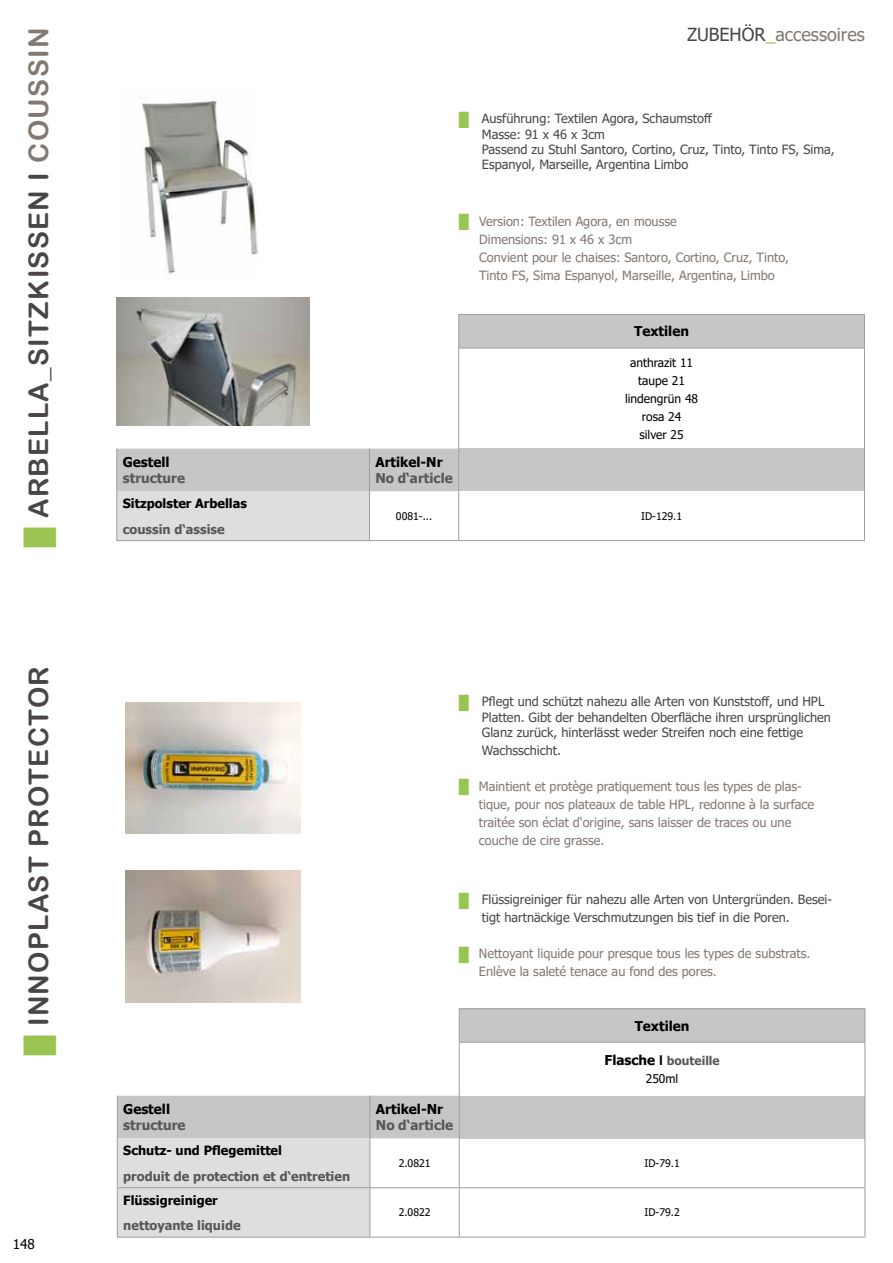
<style>
.page{position:relative;width:893px;height:1263px;background:#fff}
.page>*{position:absolute;margin:0;border:0;box-sizing:border-box;transform-origin:0 0}
.t1{font:27px "Arial Rounded MT Bold";letter-spacing:.05em;color:#4a4645}
.t2{font:18px "Tahoma";color:#827972}
.t3{font:700 13.5px "Tahoma";color:#000}
.t4{font:700 13.5px "Tahoma";color:#575756}
.t5{font:13.5px "Tahoma";color:#9ac451}
.t6{font:13.5px "Tahoma";color:#000}
.t7{font:12.75px/15.3px "Tahoma";color:#4a4645}
.t8{font:12.75px/18px "Tahoma";color:#827972}
.t9{font:700 12.75px "Tahoma";color:#575756}
.t10{font:700 12.75px "Tahoma";color:#000}
.t11{font:12px/18px "Tahoma";color:#000;text-align:center}
.t12{font:700 12px/18px "Tahoma";color:#575756;text-align:center}
.t13{font:10.5px "Tahoma";color:#000}
.s1{font-family:"Tahoma";color:#9ac451}
.s2{color:#827972}
.s3{color:#4a4645}
.s4{color:#9ac451}
.s5{font-size:13.5px;color:#000}
.s6{font-family:"Arial";font-size:13.5px;color:#000}
.s7{font-weight:400;color:#000}
</style>
<div class="page">
<svg style="left:117px;top:314px;width:747px;height:177px"></svg>
<div style="left:459px;top:449px;width:405px;height:42px;background:#c6c6c6"></div>
<div style="left:117px;top:491px;width:252px;height:50px;background:#dedede"></div>
<hr style="left:116px;top:449px;width:1px;height:42px;background:#9d9d9c">
<hr style="left:369px;top:449px;width:1px;height:42px;background:#9d9d9c">
<hr style="left:458px;top:449px;width:1px;height:42px;background:#9d9d9c">
<hr style="left:864px;top:449px;width:1px;height:42px;background:#9d9d9c">
<hr style="left:116px;top:491px;width:1px;height:49px;background:#9d9d9c">
<hr style="left:116px;top:540px;width:253px;height:1px;background:#9d9d9c">
<hr style="left:369px;top:491px;width:1px;height:49px;background:#9d9d9c">
<hr style="left:458px;top:491px;width:1px;height:49px;background:#9d9d9c">
<hr style="left:864px;top:491px;width:1px;height:49px;background:#9d9d9c">
<hr style="left:369px;top:540px;width:90px;height:1px;background:#9d9d9c">
<hr style="left:459px;top:540px;width:406px;height:1px;background:#9d9d9c">
<hr style="left:458px;top:314px;width:407px;height:1px;background:#9d9d9c">
<hr style="left:458px;top:315px;width:1px;height:33px;background:#9d9d9c">
<hr style="left:864px;top:315px;width:1px;height:33px;background:#9d9d9c">
<hr style="left:458px;top:348px;width:407px;height:1px;background:#9d9d9c">
<hr style="left:458px;top:348px;width:1px;height:101px;background:#9d9d9c">
<hr style="left:864px;top:348px;width:1px;height:101px;background:#9d9d9c">
<img style="left:141px;top:98px;width:117px;height:181px">
<img style="left:116px;top:297px;width:193px;height:128px">
<svg style="left:117px;top:1009px;width:748px;height:129px"></svg>
<div style="left:459px;top:1096px;width:406px;height:42px;background:#c6c6c6"></div>
<div style="left:118px;top:1138px;width:252px;height:99px;background:#dedede"></div>
<hr style="left:117px;top:1096px;width:1px;height:42px;background:#9d9d9c">
<hr style="left:370px;top:1096px;width:1px;height:42px;background:#9d9d9c">
<hr style="left:459px;top:1096px;width:1px;height:42px;background:#9d9d9c">
<hr style="left:865px;top:1096px;width:1px;height:42px;background:#9d9d9c">
<hr style="left:117px;top:1138px;width:1px;height:49px;background:#9d9d9c">
<hr style="left:117px;top:1187px;width:253px;height:1px;background:#9d9d9c">
<hr style="left:117px;top:1188px;width:1px;height:49px;background:#9d9d9c">
<hr style="left:117px;top:1237px;width:253px;height:1px;background:#9d9d9c">
<hr style="left:370px;top:1138px;width:1px;height:49px;background:#9d9d9c">
<hr style="left:459px;top:1138px;width:1px;height:49px;background:#9d9d9c">
<hr style="left:865px;top:1138px;width:1px;height:49px;background:#9d9d9c">
<hr style="left:370px;top:1187px;width:89px;height:1px;background:#9d9d9c">
<hr style="left:370px;top:1188px;width:1px;height:49px;background:#9d9d9c">
<hr style="left:459px;top:1187px;width:406px;height:1px;background:#9d9d9c">
<hr style="left:459px;top:1188px;width:1px;height:49px;background:#9d9d9c">
<hr style="left:865px;top:1188px;width:1px;height:49px;background:#9d9d9c">
<hr style="left:370px;top:1237px;width:89px;height:1px;background:#9d9d9c">
<hr style="left:459px;top:1237px;width:406px;height:1px;background:#9d9d9c">
<hr style="left:459px;top:1008px;width:406px;height:1px;background:#9d9d9c">
<hr style="left:459px;top:1009px;width:1px;height:33px;background:#9d9d9c">
<hr style="left:865px;top:1009px;width:1px;height:33px;background:#9d9d9c">
<hr style="left:459px;top:1042px;width:406px;height:1px;background:#9d9d9c">
<hr style="left:459px;top:1042px;width:1px;height:54px;background:#9d9d9c">
<hr style="left:865px;top:1042px;width:1px;height:54px;background:#9d9d9c">
<img style="left:125px;top:702px;width:176px;height:132px">
<img style="left:125px;top:870px;width:176px;height:132px">
<h1 class="t1" style="left:23px;top:547px;width:521px;rotate:-90deg"><span class="s1">█</span> ARBELLA_SITZKISSEN I <span class="s2">COUSSIN</span></h1>
<h1 class="t1" style="left:23px;top:1055px;width:390px;rotate:-90deg"><span class="s1">█</span> INNOPLAST PROTECTOR</h1>
<p class="t6" style="left:13px;top:1235px;width:24px">148</p>
<p class="t3" style="left:123px;top:453px;width:48px">Gestell</p>
<p class="t4" style="left:123px;top:469px;width:64px">structure</p>
<p class="t10" style="left:123px;top:494px;width:126px">Sitzpolster Arbellas</p>
<p class="t9" style="left:123px;top:520px;width:103px">coussin d‘assise</p>
<h2 class="t2" style="left:687px;top:23px;width:179px"><span class="s3">ZUBEHÖR</span><span class="s4">_</span>accessoires</h2>
<p class="t5" style="left:459px;top:110px;width:11px">█</p>
<p class="t7" style="left:482px;top:112px;width:354px">Ausführung: Textilen Agora, Schaumstoff<br>Masse: 91 x 46 x 3cm<br>Passend zu Stuhl Santoro, Cortino, Cruz, Tinto, Tinto FS, Sima, Espanyol, Marseille, Argentina Limbo</p>
<p class="t5" style="left:459px;top:212px;width:11px">█</p>
<p class="t8" style="left:479px;top:213px;width:311px">Version: Textilen Agora, en mousse<br>Dimensions: 91 x 46 x 3cm<br>Convient pour le chaises: Santoro, Cortino, Cruz, Tinto, Tinto FS, Sima Espanyol, Marseille, Argentina, Limbo</p>
<p class="t3" style="left:375px;top:453px;width:69px">Artikel-Nr</p>
<p class="t4" style="left:375px;top:469px;width:79px">No d‘article</p>
<p class="t3" style="left:634px;top:322px;width:56px">Textilen</p>
<p class="t11" style="left:625px;top:354px;width:75px">anthrazit 11 taupe 21 lindengrün 48 rosa 24<br>silver 25</p>
<p class="t13" style="left:396px;top:509px;width:38px">0081-...</p>
<p class="t13" style="left:641px;top:509px;width:42px">ID-129.1</p>
<p class="t3" style="left:123px;top:1100px;width:48px">Gestell</p>
<p class="t4" style="left:123px;top:1116px;width:64px">structure</p>
<p class="t10" style="left:123px;top:1141px;width:160px">Schutz- und Pflegemittel</p>
<p class="t9" style="left:123px;top:1167px;width:228px">produit de protection et d‘entretien</p>
<p class="t10" style="left:123px;top:1191px;width:96px">Flüssigreiniger</p>
<p class="t9" style="left:123px;top:1216px;width:119px">nettoyante liquide</p>
<p class="t5" style="left:459px;top:693px;width:11px">█</p>
<p class="t5" style="left:459px;top:777px;width:11px">█</p>
<p class="t7" style="left:482px;top:695px;width:351px">Pflegt und schützt nahezu alle Arten von Kunststoff, und HPL<br>Platten. Gibt der behandelten Oberfläche ihren ursprünglichen<br>Glanz zurück, hinterlässt weder Streifen noch eine fettige</p>
<p class="t7" style="left:482px;top:743px;width:81px">Wachsschicht.</p>
<p class="t8" style="left:479px;top:778px;width:337px">Maintient et protège pratiquement tous les types de plas&shy;tique, pour nos plateaux de table HPL, redonne à la surface traitée son éclat d‘origine, sans laisser de traces ou une couche de cire grasse.</p>
<p class="t5" style="left:459px;top:891px;width:11px">█</p>
<p class="t5" style="left:459px;top:945px;width:11px">█</p>
<p class="t7" style="left:482px;top:891px;width:352px;line-height:18px">Flüssigreiniger für nahezu alle Arten von Untergründen. Besei&shy;tigt hartnäckige Verschmutzungen bis tief in die Poren.</p>
<p class="t8" style="left:479px;top:945px;width:333px">Nettoyant liquide pour presque tous les types de substrats.<br>Enlève la saleté tenace au fond des pores.</p>
<p class="t3" style="left:376px;top:1100px;width:69px">Artikel-Nr</p>
<p class="t4" style="left:376px;top:1116px;width:79px">No d‘article</p>
<p class="t3" style="left:635px;top:1016px;width:56px">Textilen</p>
<p class="t12" style="left:604px;top:1052px;width:117px"><span class="s5">Flasche</span> <span class="s6">I</span> bouteille<br><span class="s7">250ml</span></p>
<p class="t13" style="left:399px;top:1156px;width:33px">2.0821</p>
<p class="t13" style="left:644px;top:1156px;width:37px">ID-79.1</p>
<p class="t13" style="left:399px;top:1205px;width:33px">2.0822</p>
<p class="t13" style="left:644px;top:1205px;width:37px">ID-79.2</p>
</div>
